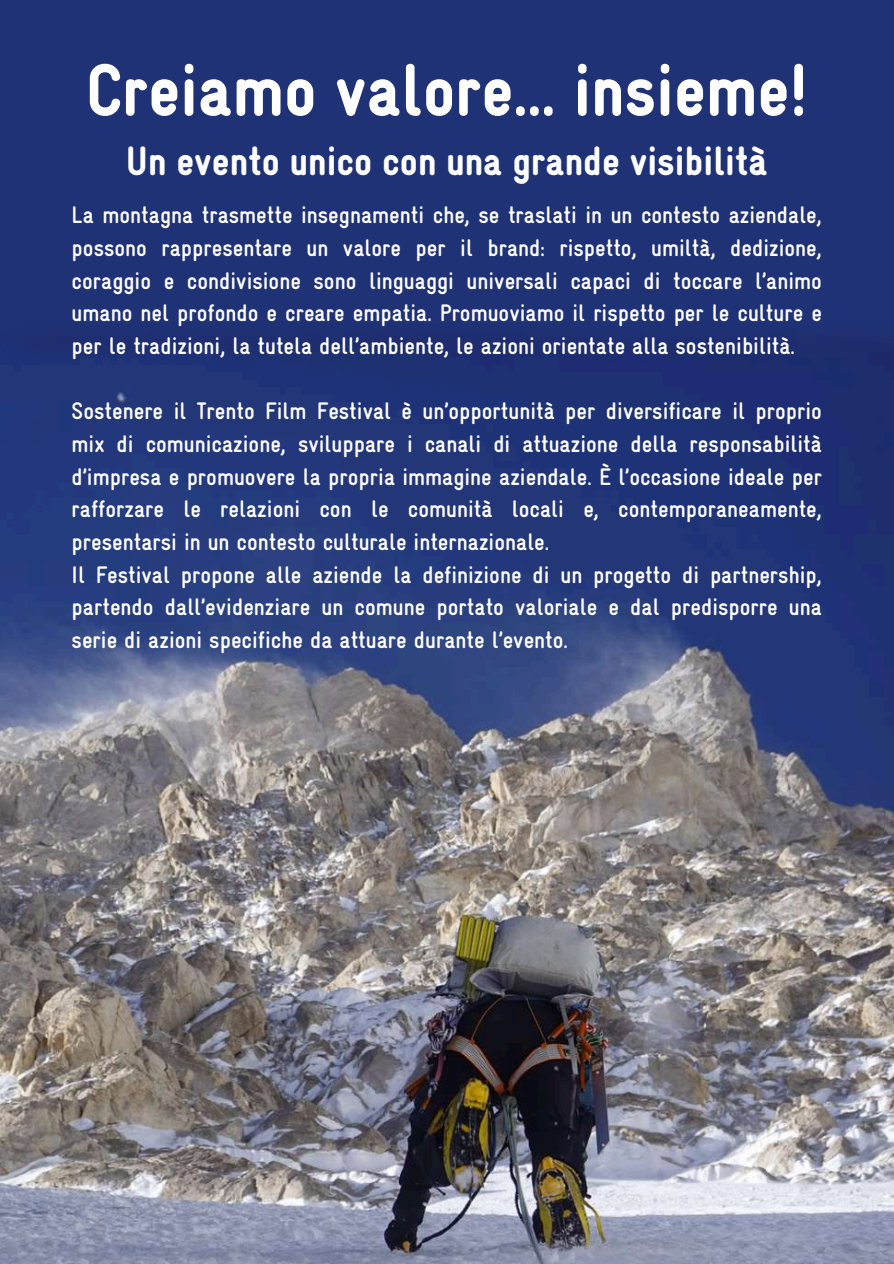
<style>
.page{position:relative;width:894px;height:1264px;background:#fff}
.page>*{position:absolute;margin:0;border:0;box-sizing:border-box;transform-origin:0 0}
.t1{font:900 74.1px "Gravur Condensed";color:#fff}
.t2{font:900 41.1px "Gravur Condensed";color:#fff}
.t3{font:700 24px/32.7px "Gravur Condensed";color:#fff;text-align:justify}
</style>
<div class="page">
<div style="left:0;top:0;width:893px;height:1263px;background:#1f3275"></div>
<img style="left:0;top:361px;width:893px;height:902px">
<h1 class="t1" style="left:86px;top:60px;width:723px">Creiamo valore... insieme!</h1>
<h2 class="t2" style="left:126px;top:145px;width:643px">Un evento unico con una grande visibilità</h2>
<p class="t3" style="left:72px;top:201px;width:751px">La montagna trasmette insegnamenti che, se traslati in un contesto aziendale, possono rappresentare un valore per il brand: rispetto, umiltà, dedizione, coraggio e condivisione sono linguaggi universali capaci di toccare l’animo umano nel profondo e creare empatia. Promuoviamo il rispetto per le culture e per le tradizioni, la tutela dell’ambiente, le azioni orientate alla sostenibilità.</p>
<p class="t3" style="left:72px;top:397px;width:751px;text-align:left">Sostenere il Trento Film Festival è un’opportunità per diversificare il proprio mix di comunicazione, sviluppare i canali di attuazione della responsabilità d’impresa e promuovere la propria immagine aziendale. È l’occasione ideale per rafforzare le relazioni con le comunità locali e, contemporaneamente, presentarsi in un contesto culturale internazionale.<br>Il Festival propone alle aziende la definizione di un progetto di partnership, partendo dall’evidenziare un comune portato valoriale e dal predisporre una serie di azioni specifiche da attuare durante l’evento.</p>
</div>
